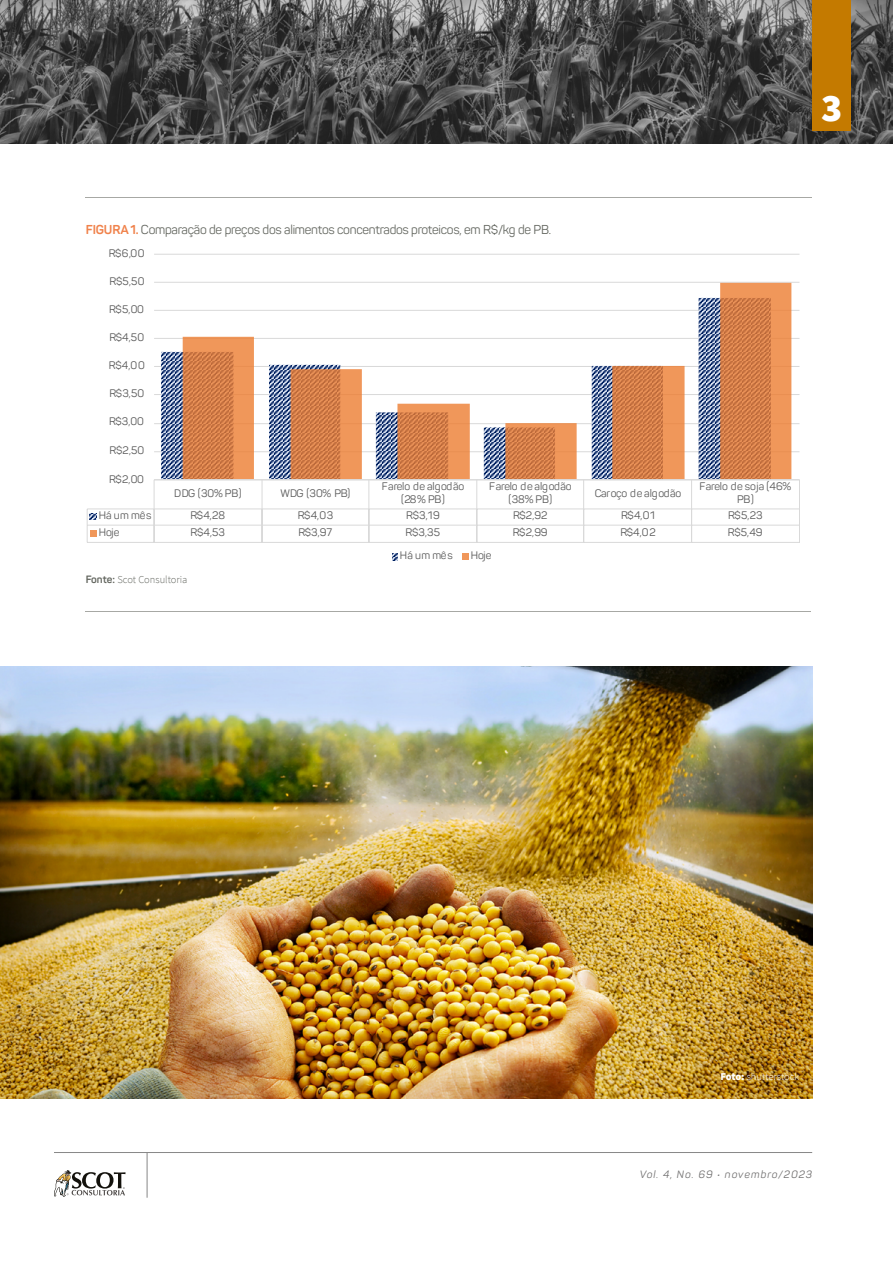
<style>
.page{position:relative;width:893px;height:1263px;background:#fff}
.page>*{position:absolute;margin:0;border:0;box-sizing:border-box;transform-origin:0 0}
.t1{font:900 39.45px "Source Sans Pro";color:#fff}
.t2{font:12.75px "Panton";letter-spacing:-.02em;color:#656861}
.t3{font:10.8px/12.9px "Panton";letter-spacing:-.005em;color:#595959;text-align:center}
.t4{font:italic 10.5px "Panton";letter-spacing:.1em;color:#706f6f}
.t5{font:300 10.5px "Source Sans Pro";color:#656861}
.t6{font:300 10.5px "Source Sans Pro";color:#fff}
.s1{font-weight:700;color:#f0824b}
.s2{font-family:"Panton";font-weight:700}
.s3{font-weight:900}
</style>
<div class="page">
<img style="left:0;top:0;width:893px;height:143px">
<div style="left:812px;top:0;width:39px;height:130px;background:#c47a00"></div>
<hr style="left:54px;top:1152px;width:758px;height:1px;background:#878787">
<svg style="left:54px;top:1170px;width:72px;height:26px"></svg>
<hr style="left:147px;top:1153px;width:1px;height:45px;background:#878787">
<img style="left:0;top:666px;width:812px;height:432px">
<hr style="left:86px;top:197px;width:726px;height:1px;background:#a7a8a4">
<hr style="left:86px;top:611px;width:725px;height:1px;background:#a7a8a4">
<hr style="left:154px;top:451px;width:645px;height:1px;background:#d9d9d9">
<hr style="left:154px;top:423px;width:645px;height:1px;background:#d9d9d9">
<hr style="left:154px;top:394px;width:645px;height:1px;background:#d9d9d9">
<hr style="left:154px;top:366px;width:645px;height:1px;background:#d9d9d9">
<hr style="left:154px;top:338px;width:645px;height:1px;background:#d9d9d9">
<hr style="left:154px;top:310px;width:645px;height:1px;background:#d9d9d9">
<hr style="left:154px;top:282px;width:645px;height:1px;background:#d9d9d9">
<hr style="left:154px;top:254px;width:645px;height:1px;background:#d9d9d9">
<svg style="left:161px;top:337px;width:22px;height:142px;background:#7c8daf"></svg>
<svg style="left:183px;top:283px;width:608px;height:196px"></svg>
<hr style="left:154px;top:479px;width:645px;height:1px;background:#d9d9d9">
<hr style="left:87px;top:508px;width:712px;height:1px;background:#d9d9d9">
<hr style="left:87px;top:525px;width:712px;height:1px;background:#d9d9d9">
<hr style="left:87px;top:542px;width:712px;height:1px;background:#d9d9d9">
<svg style="left:154px;top:480px;width:1px;height:62px"></svg>
<svg style="left:262px;top:480px;width:1px;height:62px"></svg>
<svg style="left:368px;top:480px;width:1px;height:62px"></svg>
<svg style="left:476px;top:480px;width:1px;height:62px"></svg>
<svg style="left:583px;top:480px;width:1px;height:62px"></svg>
<svg style="left:691px;top:480px;width:1px;height:62px"></svg>
<svg style="left:799px;top:480px;width:1px;height:62px"></svg>
<svg style="left:87px;top:509px;width:9px;height:33px"></svg>
<svg style="left:392px;top:554px;width:5px;height:6px"></svg>
<div style="left:462px;top:554px;width:7px;height:6px;background:#f0975a"></div>
<h1 class="t1" style="left:821px;top:81px;width:23px">3</h1>
<p class="t2" style="left:86px;top:222px;width:467px"><span class="s1">FIGURA 1.</span> Comparação de preços dos alimentos concentrados proteicos, em R$/kg de PB.</p>
<p class="t3" style="left:109px;top:247px;width:37px">R$6,00</p>
<p class="t3" style="left:110px;top:275px;width:36px">R$5,50</p>
<p class="t3" style="left:109px;top:303px;width:36px">R$5,00</p>
<p class="t3" style="left:109px;top:331px;width:36px">R$4,50</p>
<p class="t3" style="left:109px;top:359px;width:37px">R$4,00</p>
<p class="t3" style="left:109px;top:387px;width:36px">R$3,50</p>
<p class="t3" style="left:109px;top:415px;width:36px">R$3,00</p>
<p class="t3" style="left:110px;top:444px;width:36px">R$2,50</p>
<p class="t3" style="left:109px;top:472px;width:36px">R$2,00</p>
<p class="t3" style="left:174px;top:486px;width:69px">DDG (30% PB)</p>
<p class="t3" style="left:280px;top:486px;width:71px">WDG (30% PB)</p>
<p class="t3" style="left:382px;top:480px;width:84px">Farelo de algodão (28% PB)</p>
<p class="t3" style="left:489px;top:480px;width:84px">Farelo de algodão (38% PB)</p>
<p class="t3" style="left:595px;top:486px;width:88px">Caroço de algodão</p>
<p class="t3" style="left:699px;top:480px;width:93px">Farelo de soja (46%<br>PB)</p>
<p class="t3" style="left:99px;top:509px;width:54px">Há um mês</p>
<p class="t3" style="left:190px;top:509px;width:36px">R$4,28</p>
<p class="t3" style="left:298px;top:509px;width:37px">R$4,03</p>
<p class="t3" style="left:406px;top:509px;width:35px">R$3,19</p>
<p class="t3" style="left:513px;top:509px;width:36px">R$2,92</p>
<p class="t3" style="left:621px;top:509px;width:35px">R$4,01</p>
<p class="t3" style="left:728px;top:509px;width:36px">R$5,23</p>
<p class="t3" style="left:99px;top:526px;width:22px">Hoje</p>
<p class="t3" style="left:191px;top:526px;width:36px">R$4,53</p>
<p class="t3" style="left:298px;top:526px;width:35px">R$3,97</p>
<p class="t3" style="left:406px;top:526px;width:36px">R$3,35</p>
<p class="t3" style="left:513px;top:526px;width:36px">R$2,99</p>
<p class="t3" style="left:620px;top:526px;width:37px">R$4,02</p>
<p class="t3" style="left:728px;top:526px;width:36px">R$5,49</p>
<p class="t5" style="left:86px;top:574px;width:103px"><span class="s2">Fonte:</span> Scot Consultoria</p>
<p class="t3" style="left:400px;top:549px;width:54px">Há um mês</p>
<p class="t3" style="left:471px;top:549px;width:22px">Hoje</p>
<p class="t6" style="left:720px;top:1070px;width:81px"><span class="s3">Foto:</span> shutterstock</p>
<p class="t4" style="left:640px;top:1168px;width:174px">Vol. 4, No. 69 • novembro/2023</p>
</div>
